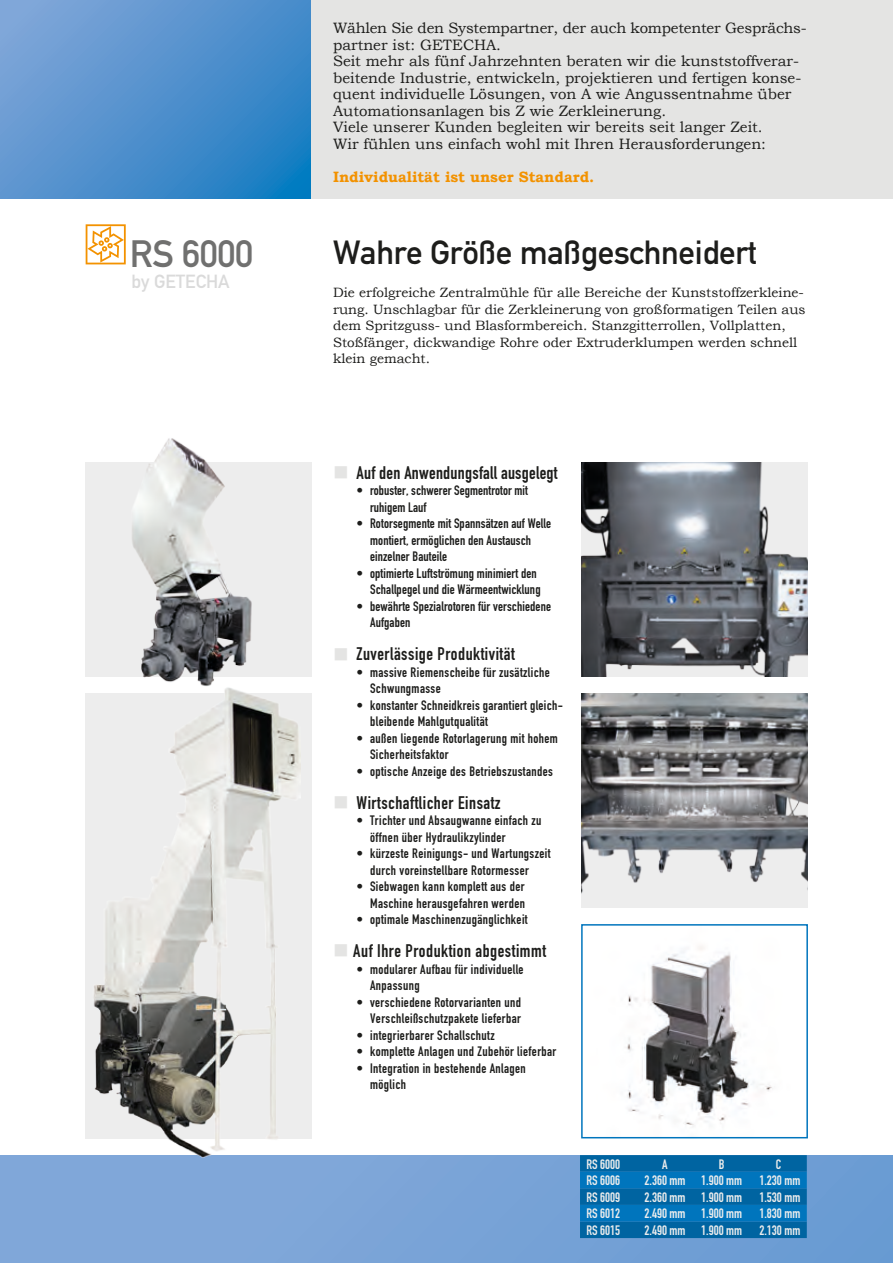
<style>
.page{position:relative;width:893px;height:1263px;background:#fff}
.page>*{position:absolute;margin:0;border:0;box-sizing:border-box;transform-origin:0 0}
.t1{font:37.5px "DIN Mittelschrift Alternate";letter-spacing:-.01em;color:#70706f}
.t2{font:33px "DIN Mittelschrift Alternate";letter-spacing:-.01em;color:#1d1d1b}
.t3{font:18.75px "DIN Mittelschrift Alternate";color:#dadada}
.t4{font:18px "DIN Engschrift Alternate";letter-spacing:.03em;color:#1d1d1b}
.t5{font:15px/16.5px "Bookman Old Style";color:#1d1d1b}
.t6{font:700 15px "Bookman Old Style";color:#f39200}
.t7{font:13.5px/16.5px "DIN Engschrift Alternate";letter-spacing:.03em;color:#1d1d1b}
.t8{font:13.5px/16.5px "Bookman Old Style";color:#1d1d1b}
.t9{font:13.5px/16.5px "DIN Engschrift Alternate";letter-spacing:.01em;color:#1d1d1b}
.t10{font:13.5px "DIN Engschrift Alternate";color:#ededed}
.t11{font:13.5px/16.5px "DIN Engschrift Alternate";letter-spacing:.005em;color:#1d1d1b}
.s1{color:#e4e4e3}
</style>
<div class="page">
<img style="left:627px;top:946px;width:145px;height:181px">
<div style="left:581px;top:924px;width:227px;height:214px;border:2px solid #0075bd"></div>
<div style="left:85px;top:693px;width:227px;height:445px;background:#ededed"></div>
<div style="left:85px;top:462px;width:227px;height:214px;background:#ededed"></div>
<div style="left:0;top:1155px;width:893px;height:108px;background:linear-gradient(to right,#85aada,#6a9bd3)"></div>
<svg style="left:0;top:0;width:312px;height:198px;background:#5091cd"></svg>
<div style="left:312px;top:0;width:581px;height:198px;background:#e4e4e3"></div>
<img style="left:76px;top:690px;width:225px;height:468px">
<img style="left:127px;top:438px;width:129px;height:252px">
<svg style="left:86px;top:224px;width:40px;height:40px"></svg>
<img style="left:581px;top:693px;width:227px;height:215px">
<img style="left:581px;top:462px;width:227px;height:214px">
<svg style="left:580px;top:1155px;width:227px;height:83px;background:#016bac"></svg>
<h1 class="t1" style="left:130px;top:231px;width:125px">RS 6000</h1>
<h3 class="t3" style="left:132px;top:270px;width:100px">by GETECHA</h3>
<p class="t5" style="left:333px;top:20px;width:472px">Wählen Sie den Systempartner, der auch kompetenter Gesprächs-- partner ist: GETECHA.<br>Seit mehr als fünf Jahrzehnten beraten wir die kunststoffverar&shy;beitende Industrie, entwickeln, projektieren und fertigen konse&shy;quent individuelle Lösungen, von A wie Angussentnahme über Automationsanlagen bis Z wie Zerkleinerung.<br>Viele unserer Kunden begleiten wir bereits seit langer Zeit.<br>Wir fühlen uns einfach wohl mit Ihren Herausforderungen:</p>
<p class="t6" style="left:333px;top:167px;width:263px">Individualität ist unser Standard.</p>
<h2 class="t2" style="left:333px;top:233px;width:425px">Wahre Größe maßgeschneidert</h2>
<p class="t8" style="left:333px;top:284px;width:474px">Die erfolgreiche Zentralmühle für alle Bereiche der Kunststoffzerkleine&shy;rung. Unschlagbar für die Zerkleinerung von großformatigen Teilen aus dem Spritzguss- und Blasformbereich. Stanzgitterrollen, Vollplatten, Stoßfänger, dickwandige Rohre oder Extruderklumpen werden schnell klein gemacht.</p>
<h3 class="t4" style="left:333px;top:462px;width:226px"><span class="s1">■</span> Auf den Anwendungsfall ausgelegt</h3>
<p class="t11" style="left:370px;top:482px;width:159px;text-indent:-14px">• robuster, schwerer Segmentrotor mit ruhigem Lauf</p>
<p class="t9" style="left:370px;top:515px;width:183px;text-indent:-14px">• Rotorsegmente mit Spannsätzen auf Welle montiert, ermöglichen den Austausch einzelner Bauteile</p>
<p class="t9" style="left:356px;top:565px;width:186px;text-align:right">• optimierte Luftströmung minimiert den<br>Schallpegel und die Wärmeentwicklung</p>
<p class="t9" style="left:370px;top:598px;width:183px;text-indent:-14px">• bewährte Spezialrotoren für verschiedene<br>Aufgaben</p>
<h3 class="t4" style="left:333px;top:643px;width:183px"><span class="s1">■</span> Zuverlässige Produktivität</h3>
<p class="t7" style="left:370px;top:664px;width:181px;text-indent:-14px">• massive Riemenscheibe für zusätzliche<br>Schwungmasse</p>
<p class="t7" style="left:370px;top:697px;width:194px;text-indent:-14px">• konstanter Schneidkreis garantiert gleich&shy;bleibende Mahlgutqualität</p>
<p class="t7" style="left:370px;top:730px;width:189px;text-indent:-14px">• außen liegende Rotorlagerung mit hohem<br>Sicherheitsfaktor</p>
<p class="t7" style="left:356px;top:763px;width:198px">• optische Anzeige des Betriebszustandes</p>
<h3 class="t4" style="left:333px;top:792px;width:169px"><span class="s1">■</span> Wirtschaftlicher Einsatz</h3>
<p class="t7" style="left:370px;top:812px;width:173px;text-indent:-14px">• Trichter und Absaugwanne einfach zu öffnen über Hydraulikzylinder</p>
<p class="t7" style="left:356px;top:845px;width:196px;text-align:center">• kürzeste Reinigungs- und Wartungszeit durch voreinstellbare Rotormesser</p>
<p class="t7" style="left:356px;top:878px;width:170px;text-align:right">• Siebwagen kann komplett aus der<br>Maschine herausgefahren werden</p>
<p class="t7" style="left:356px;top:911px;width:173px">• optimale Maschinenzugänglichkeit</p>
<h3 class="t4" style="left:333px;top:940px;width:214px"><span class="s1">■</span> Auf Ihre Produktion abgestimmt</h3>
<p class="t7" style="left:370px;top:961px;width:155px;text-indent:-14px">• modularer Aufbau für individuelle<br>Anpassung</p>
<p class="t7" style="left:356px;top:994px;width:166px;text-align:right">• verschiedene Rotorvarianten und<br>Verschleißschutzpakete lieferbar</p>
<p class="t7" style="left:356px;top:1027px;width:140px">• integrierbarer Schallschutz</p>
<p class="t7" style="left:356px;top:1043px;width:201px">• komplette Anlagen und Zubehör lieferbar</p>
<p class="t7" style="left:370px;top:1060px;width:157px;text-indent:-14px">• Integration in bestehende Anlagen möglich</p>
<p class="t10" style="left:586px;top:1156px;width:35px">RS 6000</p>
<p class="t10" style="left:662px;top:1156px;width:7px">A</p>
<p class="t10" style="left:719px;top:1156px;width:7px">B</p>
<p class="t10" style="left:776px;top:1156px;width:7px">C</p>
<p class="t10" style="left:586px;top:1172px;width:35px">RS 6006</p>
<p class="t10" style="left:644px;top:1172px;width:99px">2.360 mm 1.900 mm</p>
<p class="t10" style="left:759px;top:1172px;width:43px">1.230 mm</p>
<p class="t10" style="left:586px;top:1189px;width:35px">RS 6009</p>
<p class="t10" style="left:644px;top:1189px;width:99px">2.360 mm 1.900 mm</p>
<p class="t10" style="left:759px;top:1189px;width:43px">1.530 mm</p>
<p class="t10" style="left:586px;top:1205px;width:35px">RS 6012</p>
<p class="t10" style="left:644px;top:1205px;width:99px">2.490 mm 1.900 mm</p>
<p class="t10" style="left:759px;top:1205px;width:43px">1.830 mm</p>
<p class="t10" style="left:586px;top:1222px;width:35px">RS 6015</p>
<p class="t10" style="left:644px;top:1222px;width:99px">2.490 mm 1.900 mm</p>
<p class="t10" style="left:759px;top:1222px;width:43px">2.130 mm</p>
</div>
